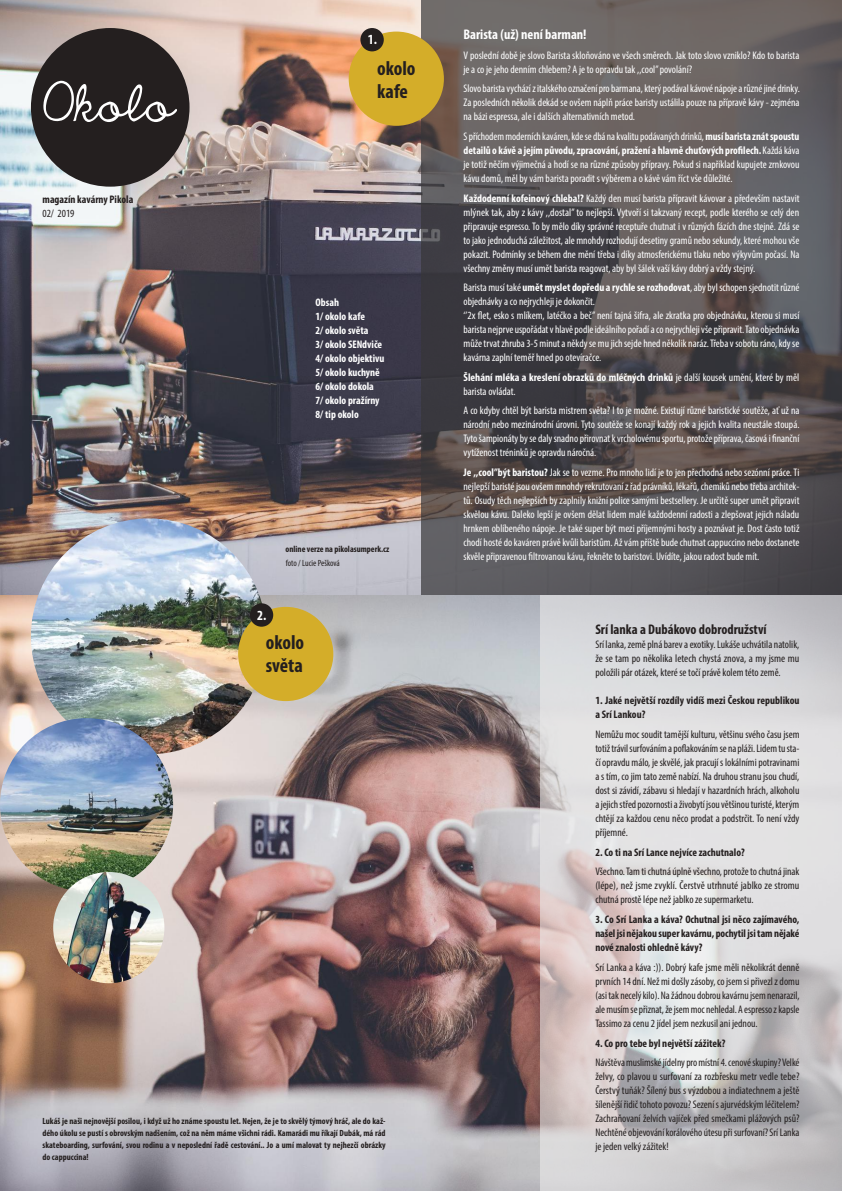
<style>
.page{position:relative;width:842px;height:1191px;background:#fff}
.page>*{position:absolute;margin:0;border:0;box-sizing:border-box;transform-origin:0 0}
.t1{font:700 condensed 20px/23px "Myriad Pro";color:#241f1f}
.t2{font:700 condensed 14px "Myriad Pro";color:#241f1f}
.t3{font:700 condensed 14px "Myriad Pro";color:#fff}
.t4{font:condensed 11px/14px "Myriad Pro";color:#fff;text-align:justify}
.t5{font:condensed 11px/14px "Myriad Pro";color:#241f1f;text-align:justify}
.t6{font:700 condensed 11px/14px "Myriad Pro";color:#241f1f}
.t7{font:700 condensed 11px/14px "Myriad Pro";color:#fff}
.t8{font:700 condensed 9px/12px "Myriad Pro";color:#241f1f;text-align:justify}
.t9{font:condensed 9px "Myriad Pro";letter-spacing:-.005em;color:#241f1f}
.s1{font-weight:700}
.s2{font-weight:400}
</style>
<div class="page">
<img style="left:0;top:0;width:540px;height:1191px">
<svg style="left:421px;top:0;width:421px;height:595px;background:#585455"></svg>
<div style="left:31px;top:28px;width:159px;height:159px;background:#241f1f;border-radius:50%"></div>
<svg style="left:43px;top:81px;width:134px;height:41px"></svg>
<svg style="left:540px;top:595px;width:302px;height:596px;background:#d5d2d4"></svg>
<img style="left:31px;top:518px;width:236px;height:236px;border-radius:118px">
<img style="left:0;top:718px;width:173px;height:173px;border-radius:87px">
<img style="left:53px;top:872px;width:111px;height:111px;border-radius:56px">
<div style="left:238px;top:607px;width:95px;height:94px;background:#d4ad29;border-radius:50%"></div>
<div style="left:250px;top:603px;width:23px;height:23px;background:#241f1f;border-radius:50%"></div>
<div style="left:349px;top:32px;width:95px;height:94px;background:#d4ad29;border-radius:50%"></div>
<div style="left:360px;top:28px;width:24px;height:23px;background:#241f1f;border-radius:50%"></div>
<p class="t3" style="left:368px;top:31px;width:11px">1.</p>
<p class="t6" style="left:43px;top:192px;width:92px">magazín kavárny Pikola</p>
<p class="t5" style="left:43px;top:206px;width:33px">02/ 2019</p>
<h1 class="t1" style="left:377px;top:56px;width:40px">okolo kafe</h1>
<p class="t7" style="left:316px;top:295px;width:70px">Obsah<br>1/ okolo kafe<br>2/ okolo světa<br>3/ okolo SENdviče<br>4/ okolo objektivu<br>5/ okolo kuchyně<br>6/ okolo dokola<br>7/ okolo pražírny<br>8/ tip okolo</p>
<p class="t8" style="left:286px;top:543px;width:105px">online verze na pikolasumperk.cz</p>
<p class="t3" style="left:257px;top:606px;width:11px">2.</p>
<p class="t9" style="left:286px;top:558px;width:56px">foto / Lucie Pešková</p>
<h1 class="t1" style="left:266px;top:630px;width:40px">okolo světa</h1>
<p class="t8" style="left:43px;top:1115px;width:345px">Lukáš je naši nejnovější posilou, i když už ho známe spoustu let. Nejen, že je to skvělý týmový hráč, ale do kaž&shy;dého úkolu se pustí s obrovským nadšením, což na něm máme všichni rádi. Kamarádi mu říkají Dubák, má rád skateboarding, surfování, svou rodinu a v neposlední řadě cestování.. Jo a umí malovat ty nejhezčí obrázky do cappuccina!</p>
<p class="t3" style="left:463px;top:25px;width:125px">Barista (už) není barman!</p>
<p class="t4" style="left:463px;top:48px;width:337px">V poslední době je slovo Barista skloňováno ve všech směrech. Jak toto slovo vzniklo? Kdo to barista je a co je jeho denním chlebem? A je to opravdu tak ,,cool’’ povolání?</p>
<p class="t4" style="left:463px;top:81px;width:338px">Slovo barista vychází z italského označení pro barmana, který podával kávové nápoje a různé jiné drinky.<br>Za posledních několik dekád se ovšem náplň práce baristy ustálila pouze na přípravě kávy - zejména na bázi espressa, ale i dalších alternativních metod.</p>
<p class="t4" style="left:463px;top:129px;width:337px">S příchodem moderních kaváren, kde se dbá na kvalitu podávaných drinků, <span class="s1">musí barista znát spoustu detailů o kávě a jejím původu, zpracování, pražení a hlavně chuťových profilech.</span> Každá káva je totiž něčím výjimečná a hodí se na různé způsoby přípravy. Pokud si například kupujete zrnkovou kávu domů, měl by vám barista poradit s výběrem a o kávě vám říct vše důležité.</p>
<p class="t4" style="left:463px;top:191px;width:337px"><span class="s1">Každodenní kofeinový chleba!?</span> Každý den musí barista přípravit kávovar a především nastavit mlýnek tak, aby z kávy ,,dostal’’ to nejlepší. Vytvoří si takzvaný recept, podle kterého se celý den připravuje espresso. To by mělo díky správné receptuře chutnat i v různých fázích dne stejně. Zdá se to jako jednoduchá záležitost, ale mnohdy rozhodují desetiny gramů nebo sekundy, které mohou vše pokazit. Podmínky se během dne mění třeba i díky atmosferickému tlaku nebo výkyvům počasí. Na všechny změny musí umět barista reagovat, aby byl šálek vaší kávy dobrý a vždy stejný.</p>
<p class="t4" style="left:463px;top:280px;width:337px;text-align:left">Barista musí také <span class="s1">umět myslet dopředu a rychle se rozhodovat</span>, aby byl schopen sjednotit různé objednávky a co nejrychleji je dokončit.<br>‘’2x flet, esko s mlíkem, latéčko a beč’’ není tajná šifra, ale zkratka pro objednávku, kterou si musí barista nejprve uspořádat v hlavě podle ideálního pořadí a co nejrychleji vše připravit. Tato objednávka může trvat zhruba 3-5 minut a někdy se mu jich sejde hned několik naráz. Třeba v sobotu ráno, kdy se kavárna zaplní teměř hned po otevíračce.</p>
<p class="t7" style="left:463px;top:370px;width:337px">Šlehání mléka a kreslení obrazků do mléčných drinků <span class="s2">je další kousek umění, které by měl barista ovládat.</span></p>
<p class="t4" style="left:463px;top:403px;width:337px">A co kdyby chtěl být barista mistrem světa? I to je možné. Existují různé baristické soutěže, ať už na národní nebo mezinárodní úrovni. Tyto soutěže se konají každý rok a jejich kvalita neustále stoupá.<br>Tyto šampionáty by se daly snadno přirovnat k vrcholovému sportu, protože příprava, časová i finanční vytíženost tréninků je opravdu náročná.</p>
<p class="t4" style="left:463px;top:465px;width:337px"><span class="s1">Je ,,cool’’být baristou?</span> Jak se to vezme. Pro mnoho lidí je to jen přechodná nebo sezónní práce. Ti nejlepší baristé jsou ovšem mnohdy rekrutovaní z řad právníků, lékařů, chemiků nebo třeba architek&shy;tů. Osudy těch nejlepších by zaplnily knižní police samými bestsellery. Je určitě super umět připravit skvělou kávu. Daleko lepší je ovšem dělat lidem malé každodenní radosti a zlepšovat jejich náladu hrnkem oblíbeného nápoje. Je také super být mezi příjemnými hosty a poznávat je. Dost často totiž chodí hosté do kaváren právě kvůli baristům. Až vám příště bude chutnat cappuccino nebo dostanete skvěle připravenou filtrovanou kávu, řekněte to baristovi. Uvídíte, jakou radost bude mít.</p>
<p class="t2" style="left:595px;top:621px;width:173px">Srí lanka a Dubákovo dobrodružství</p>
<p class="t5" style="left:595px;top:637px;width:206px">Srí lanka, země plná barev a exotiky. Lukáše uchvátila natolik, že se tam po několika letech chystá znova, a my jsme mu položili pár otázek, které se točí právě kolem této země.</p>
<p class="t6" style="left:595px;top:693px;width:206px">1. Jaké největší rozdíly vidíš mezi Českou republikou a Srí Lankou?</p>
<p class="t5" style="left:595px;top:727px;width:206px">Nemůžu moc soudit tamější kulturu, většinu svého času jsem totiž trávil surfováním a poflakováním se na pláži. Lidem tu sta&shy;čí opravdu málo, je skvělé, jak pracují s lokálními potravinami a s tím, co jim tato země nabízí. Na druhou stranu jsou chudí, dost si závidí, zábavu si hledají v hazardních hrách, alkoholu a jejich střed pozornosti a živobytí jsou většinou turisté, kterým chtějí za každou cenu něco prodat a podstrčit. To není vždy příjemné.</p>
<p class="t6" style="left:595px;top:845px;width:151px">2. Co ti na Srí Lance nejvíce zachutnalo?</p>
<p class="t5" style="left:595px;top:864px;width:206px">Všechno. Tam ti chutná úplně všechno, protože to chutná jinak (lépe), než jsme zvyklí. Čerstvě utrhnuté jablko ze stromu chutná prostě lépe než jablko ze supermarketu.</p>
<p class="t6" style="left:595px;top:912px;width:206px;text-align:justify">3. Co Srí Lanka a káva? Ochutnal jsi něco zajímavého, našel jsi nějakou super kavárnu, pochytil jsi tam nějaké nové znalosti ohledně kávy?</p>
<p class="t5" style="left:595px;top:960px;width:206px">Srí Lanka a káva :)). Dobrý kafe jsme měli několikrát denně prvních 14 dní. Než mi došly zásoby, co jsem si přivezl z domu (asi tak necelý kilo). Na žádnou dobrou kavárnu jsem nenarazil, ale musím se přiznat, že jsem moc nehledal. A espresso z kapsle Tassimo za cenu 2 jídel jsem nezkusil ani jednou.</p>
<p class="t6" style="left:595px;top:1035px;width:132px">4. Co pro tebe byl největší zážitek?</p>
<p class="t5" style="left:595px;top:1055px;width:206px">Návštěva muslimské jídelny pro místní 4. cenové skupiny? Velké želvy, co plavou u surfovaní za rozbřesku metr vedle tebe?<br>Čerstvý tuňák? Šílený bus s výzdobou a indiatechnem a ještě šílenější řidič tohoto povozu? Sezení s ajurvédským léčitelem?<br>Zachraňovaní želvích vajíček před smečkami plážových psů?<br>Nechtěné objevování korálového útesu při surfovaní? Srí Lanka je jeden velký zážitek!</p>
</div>
